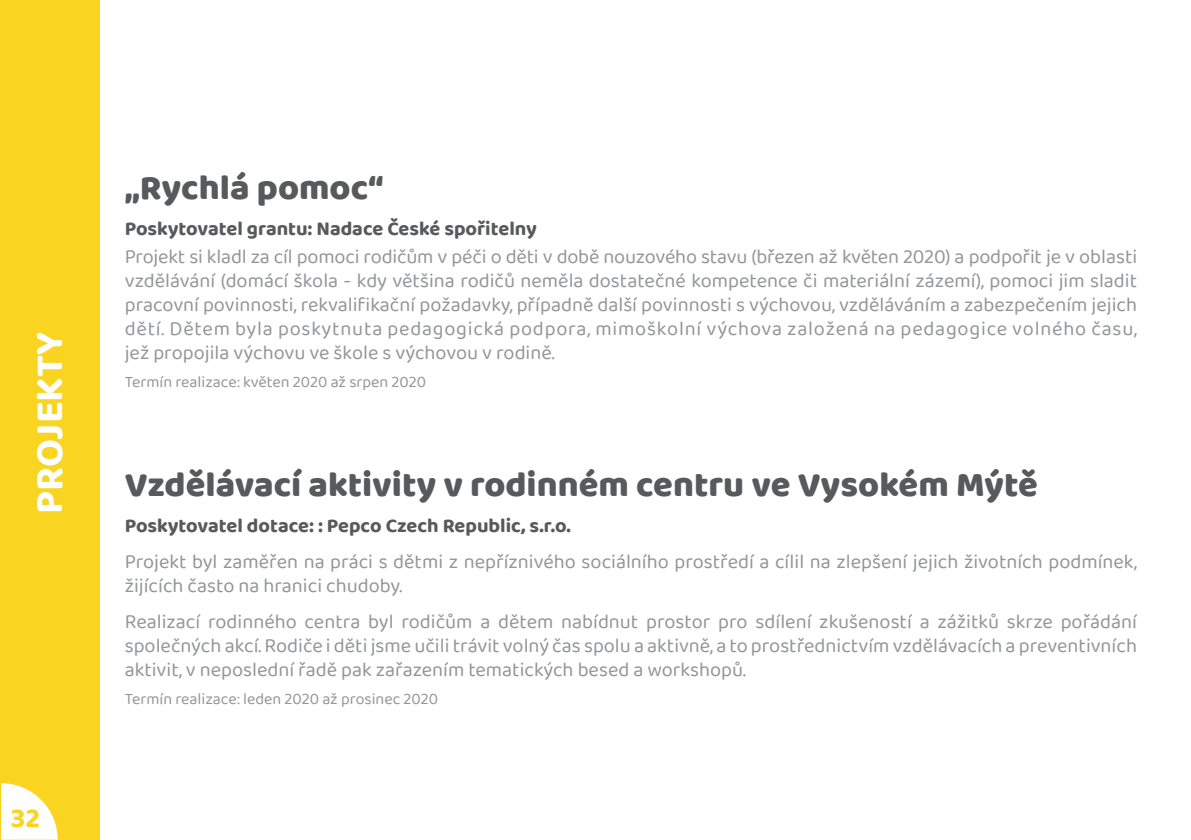
<style>
.page{position:relative;width:1191px;height:840px;background:#fff}
.page>*{position:absolute;margin:0;border:0;box-sizing:border-box;transform-origin:0 0}
.t1{font:700 40px "Baloo Tammudu 2";color:#fff}
.t2{font:800 36px "Baloo Tammudu 2";color:#58595b}
.t3{font:700 28px "Baloo Tammudu 2";color:#f9d521}
.t4{font:20px/24px "Baloo Tammudu 2";color:#939598;text-align:justify}
.t5{font:700 20px "Baloo Tammudu 2";color:#58595b}
.t6{font:16px "Baloo Tammudu 2";color:#939598}
</style>
<div class="page">
<div style="left:0;top:0;width:99px;height:839px;background:#f9d521"></div>
<svg style="left:1px;top:783px;width:57px;height:56px"></svg>
<h1 class="t1" style="left:25px;top:513px;width:183px;rotate:-90deg">PROJEKTY</h1>
<h3 class="t3" style="left:11px;top:800px;width:30px">32</h3>
<h2 class="t2" style="left:125px;top:165px;width:260px">„Rychlá pomoc“</h2>
<p class="t5" style="left:125px;top:216px;width:414px">Poskytovatel grantu: Nadace České spořitelny</p>
<p class="t4" style="left:125px;top:243px;width:1014px">Projekt si kladl za cíl pomoci rodičům v péči o děti v době nouzového stavu (březen až květen 2020) a podpořit je v oblasti vzdělávání (domácí škola - kdy většina rodičů neměla dostatečné kompetence či materiální zázemí), pomoci jim sladit pracovní povinnosti, rekvalifikační požadavky, případně další povinnosti s výchovou, vzděláváním a zabezpečením jejich dětí. Dětem byla poskytnuta pedagogická podpora, mimoškolní výchova založená na pedagogice volného času, jež propojila výchovu ve škole s výchovou v rodině.</p>
<p class="t6" style="left:125px;top:371px;width:303px">Termín realizace: květen 2020 až srpen 2020</p>
<h2 class="t2" style="left:125px;top:461px;width:914px">Vzdělávací aktivity v rodinném centru ve Vysokém Mýtě</h2>
<p class="t5" style="left:125px;top:512px;width:448px">Poskytovatel dotace: : Pepco Czech Republic, s.r.o.</p>
<p class="t4" style="left:125px;top:548px;width:1013px">Projekt byl zaměřen na práci s dětmi z nepříznivého sociálního prostředí a cílil na zlepšení jejich životních podmínek, žijících často na hranici chudoby.</p>
<p class="t4" style="left:125px;top:608px;width:1013px">Realizací rodinného centra byl rodičům a dětem nabídnut prostor pro sdílení zkušeností a zážitků skrze pořádání společných akcí. Rodiče i děti jsme učili trávit volný čas spolu a aktivně, a to prostřednictvím vzdělávacích a preventivních aktivit, v neposlední řadě pak zařazením tematických besed a workshopů.</p>
<p class="t6" style="left:125px;top:688px;width:315px">Termín realizace: leden 2020 až prosinec 2020</p>
</div>
